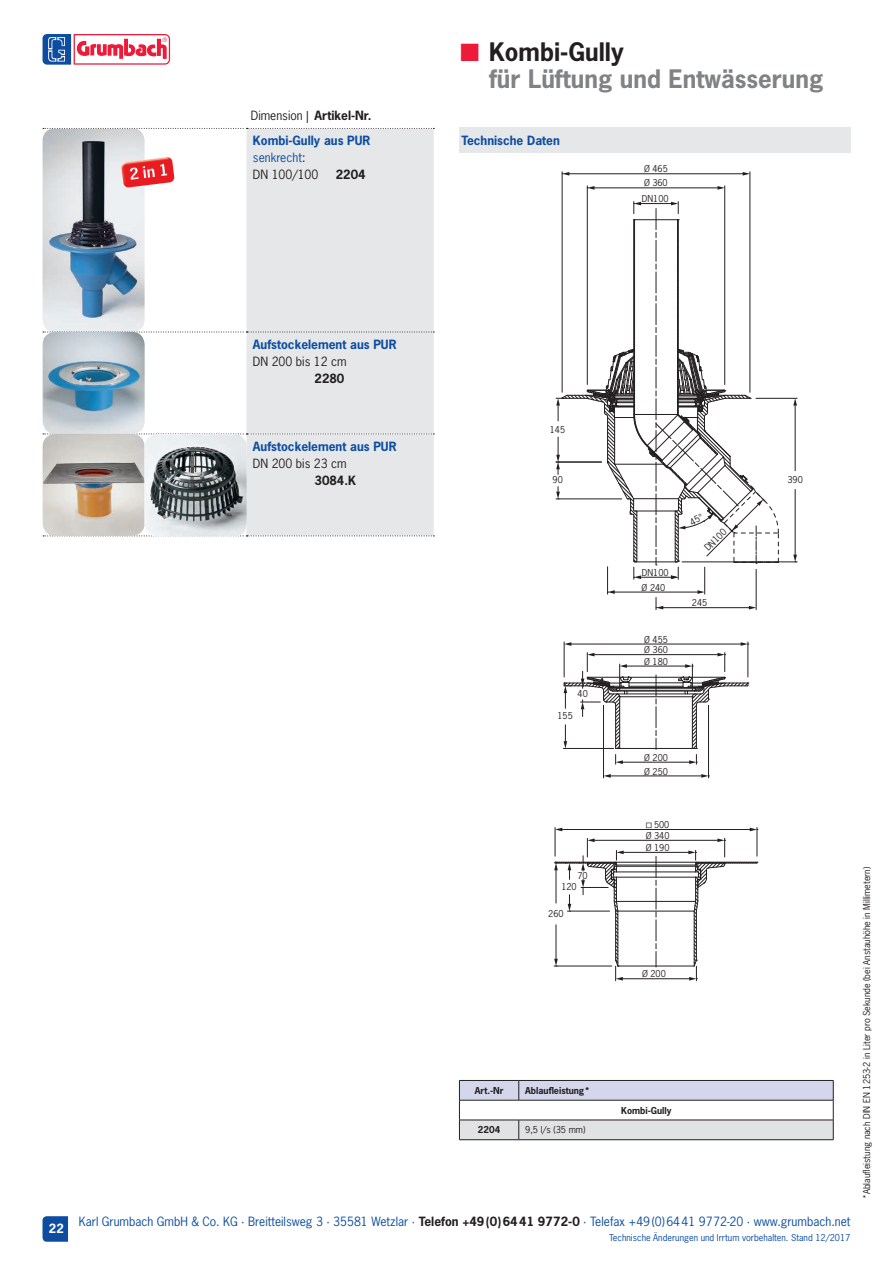
<style>
.page{position:relative;width:893px;height:1263px;background:#fff}
.page>*{position:absolute;margin:0;border:0;box-sizing:border-box;transform-origin:0 0}
.t1{font:700 24px "News Gothic Std";color:#808285}
.t2{font:700 24px "News Gothic Std";color:#231f20}
.t3{font:12px "News Gothic Std";color:#0d4da1}
.t4{font:700 12px/24.8px "News Gothic Std";color:#0d4da1}
.t5{font:12px/17px "News Gothic Std";color:#231f20}
.t6{font:700 12px "News Gothic Std";color:#231f20}
.t7{font:700 12px "News Gothic Std";color:#fff}
.t8{font:9px "News Gothic Std";color:#231f20}
.t9{font:9px "News Gothic Std";color:#0d4da1}
.t10{font:700 9px "News Gothic Std";color:#231f20}
.t11{font:8.85px/10.9px "News Gothic Std";color:#231f20;text-align:justify}
.s1{font-weight:400;color:#231f20}
.s2{color:#231f20}
.s3{color:#0d4da1}
.s4{font-weight:700;color:#231f20}
</style>
<div class="page">
<svg style="left:43px;top:34px;width:127px;height:31px"></svg>
<svg style="left:43px;top:1216px;width:25px;height:26px"></svg>
<img style="left:43px;top:129px;width:102px;height:406px">
<div style="left:247px;top:129px;width:187px;height:406px;background:#e6e7e9"></div>
<svg style="left:43px;top:128px;width:391px;height:1px"></svg>
<svg style="left:43px;top:332px;width:391px;height:1px"></svg>
<svg style="left:43px;top:434px;width:391px;height:1px"></svg>
<svg style="left:43px;top:535px;width:391px;height:1px"></svg>
<img style="left:145px;top:434px;width:102px;height:102px">
<div style="left:459px;top:128px;width:391px;height:25px;background:#e6e7e9"></div>
<hr style="left:603px;top:705px;width:1px;height:73px;background:#231f20">
<hr style="left:708px;top:705px;width:1px;height:73px;background:#231f20">
<hr style="left:611px;top:775px;width:90px;height:1px;background:#231f20">
<svg style="left:604px;top:774px;width:7px;height:4px"></svg>
<svg style="left:701px;top:774px;width:7px;height:4px"></svg>
<hr style="left:724px;top:186px;width:1px;height:199px;background:#231f20">
<hr style="left:587px;top:186px;width:1px;height:199px;background:#231f20">
<hr style="left:595px;top:187px;width:122px;height:1px;background:#231f20">
<svg style="left:717px;top:186px;width:8px;height:4px"></svg>
<svg style="left:587px;top:186px;width:8px;height:4px"></svg>
<hr style="left:749px;top:172px;width:1px;height:220px;background:#231f20">
<hr style="left:562px;top:172px;width:1px;height:220px;background:#231f20">
<hr style="left:569px;top:173px;width:174px;height:1px;background:#231f20">
<svg style="left:743px;top:172px;width:7px;height:4px"></svg>
<svg style="left:562px;top:172px;width:7px;height:4px"></svg>
<hr style="left:756px;top:398px;width:41px;height:1px;background:#231f20">
<hr style="left:682px;top:561px;width:115px;height:1px;background:#231f20">
<hr style="left:795px;top:406px;width:1px;height:65px;background:#231f20">
<hr style="left:795px;top:489px;width:1px;height:66px;background:#231f20">
<svg style="left:793px;top:398px;width:4px;height:8px"></svg>
<svg style="left:793px;top:555px;width:4px;height:8px"></svg>
<svg style="left:459px;top:1080px;width:375px;height:60px"></svg>
<hr style="left:459px;top:1139px;width:60px;height:1px;background:#231f20">
<hr style="left:519px;top:1139px;width:314px;height:1px;background:#231f20">
<img style="left:121px;top:157px;width:53px;height:31px">
<img style="left:130px;top:164px;width:37px;height:16px">
<svg style="left:554px;top:827px;width:204px;height:154px"></svg>
<svg style="left:556px;top:202px;width:223px;height:562px"></svg>
<p class="t4" style="left:251px;top:103px;width:122px"><span class="s1">Dimension |</span> <span class="s2">Artikel-Nr.<br></span>Kombi-Gully aus PUR</p>
<p class="t5" style="left:253px;top:148px;width:67px"><span class="s3">senkrecht</span>:<br>DN 100/100</p>
<p class="t6" style="left:336px;top:166px;width:31px">2204</p>
<h1 class="t2" style="left:489px;top:36px;width:136px">Kombi-Gully</h1>
<h1 class="t1" style="left:489px;top:63px;width:336px">für Lüftung und Entwässerung</h1>
<p class="t4" style="left:461px;top:127px;width:100px">Technische Daten</p>
<p class="t11" style="left:644px;top:163px;width:25px">Ø 465</p>
<p class="t11" style="left:644px;top:178px;width:25px">Ø 360</p>
<p class="t11" style="left:642px;top:193px;width:28px">DN100</p>
<p class="t4" style="left:253px;top:332px;width:145px">Aufstockelement aus PUR</p>
<p class="t5" style="left:253px;top:353px;width:95px">DN 200 bis 12 cm</p>
<p class="t6" style="left:315px;top:370px;width:31px">2280</p>
<p class="t4" style="left:253px;top:434px;width:145px">Aufstockelement aus PUR</p>
<p class="t5" style="left:253px;top:455px;width:95px">DN 200 bis 23 cm</p>
<p class="t6" style="left:315px;top:472px;width:43px">3084.K</p>
<p class="t11" style="left:550px;top:424px;width:17px">145</p>
<p class="t11" style="left:553px;top:474px;width:12px">90</p>
<p class="t11" style="left:577px;top:688px;width:12px">40</p>
<p class="t11" style="left:557px;top:710px;width:17px">155</p>
<p class="t11" style="left:642px;top:567px;width:28px">DN100</p>
<p class="t11" style="left:642px;top:582px;width:25px">Ø 240</p>
<p class="t11" style="left:644px;top:634px;width:25px">Ø 455<br>Ø 360<br>Ø 180</p>
<p class="t11" style="left:702px;top:545px;width:28px;rotate:-45deg">DN100</p>
<p class="t11" style="left:692px;top:597px;width:17px">245</p>
<p class="t11" style="left:644px;top:750px;width:25px;line-height:13.8px">Ø 200<br>Ø 250</p>
<p class="t11" style="left:787px;top:474px;width:17px">390</p>
<p class="t7" style="left:49px;top:1221px;width:16px">22</p>
<p class="t11" style="left:577px;top:870px;width:12px">70</p>
<p class="t11" style="left:561px;top:881px;width:17px">120</p>
<p class="t11" style="left:548px;top:908px;width:17px">260</p>
<p class="t11" style="left:646px;top:819px;width:25px;text-align:right">500<br>Ø 340</p>
<p class="t11" style="left:646px;top:842px;width:25px">Ø 190</p>
<p class="t11" style="left:642px;top:968px;width:25px">Ø 200</p>
<p class="t10" style="left:475px;top:1084px;width:30px">Art.-Nr</p>
<p class="t10" style="left:525px;top:1084px;width:66px">Ablaufleistung*</p>
<p class="t10" style="left:478px;top:1124px;width:24px">2204</p>
<p class="t8" style="left:525px;top:1124px;width:62px">9,5 l/s (35 mm)</p>
<p class="t10" style="left:621px;top:1104px;width:52px">Kombi-Gully</p>
<p class="t3" style="left:79px;top:1213px;width:773px">Karl Grumbach GmbH &amp; Co. KG · Breitteilsweg 3 · 35581 Wetzlar · <span class="s4">Telefon +49(0)6441 9772-0</span> · Telefax +49(0)6441 9772-20 · www.grumbach.net</p>
<p class="t9" style="left:609px;top:1232px;width:243px">Technische Änderungen und Irrtum vorbehalten. Stand 12/2017</p>
<p class="t8" style="left:861px;top:1199px;width:334px;rotate:-90deg">*Ablaufleistung nach DIN EN 1253-2 in Liter pro Sekunde (bei Anstauhöhe in Millimetern)</p>
</div>
